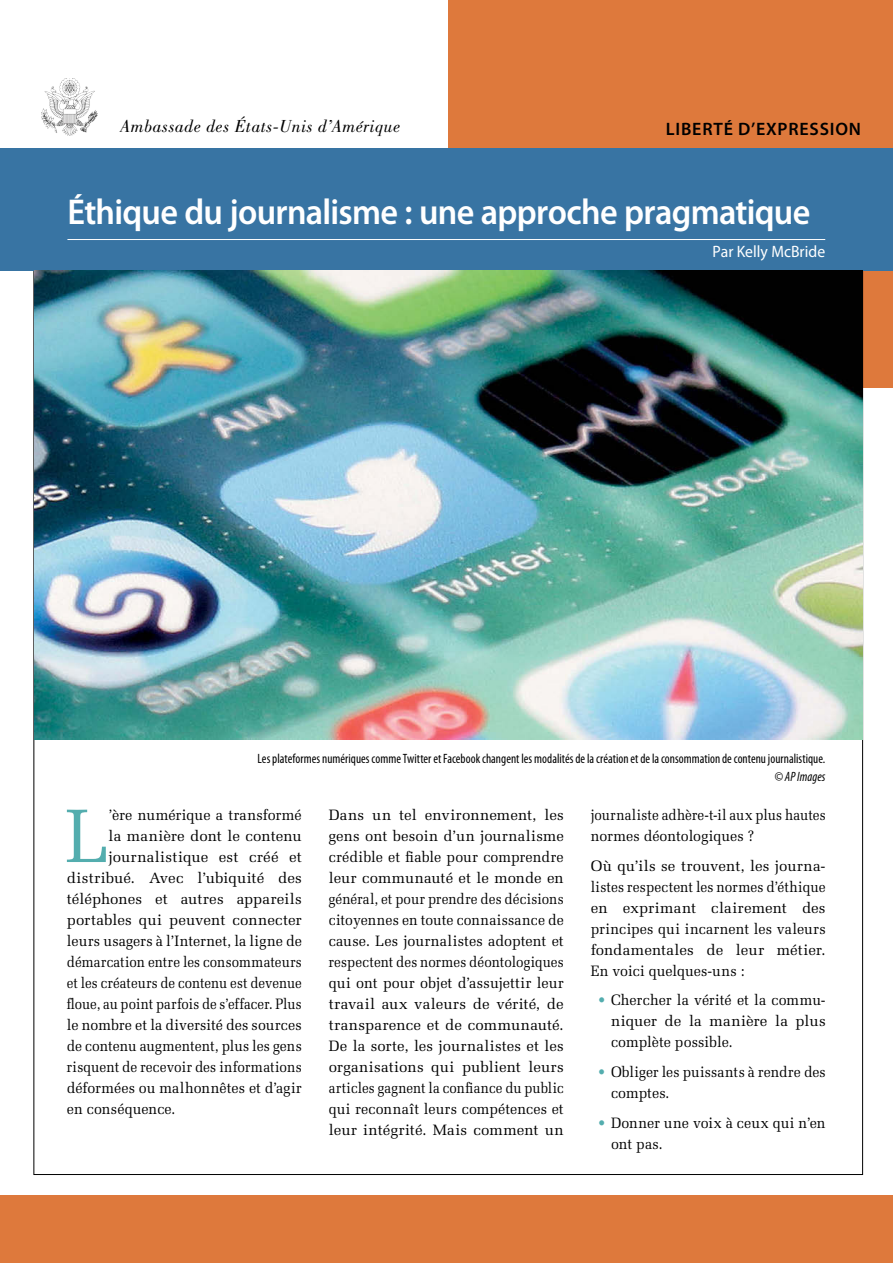
<style>
.page{position:relative;width:893px;height:1263px;background:#fff}
.page>*{position:absolute;margin:0;border:0;box-sizing:border-box;transform-origin:0 0}
.t1{font:75.75px "Melior LT Std";color:#53adae;scale:.95 1}
.t2{font:600 36px "Myriad Pro";letter-spacing:-.02em;color:#fff;scale:.95 1}
.t3{font:italic 18px "Bodoni Std";letter-spacing:.025em;color:#000}
.t4{font:600 18px "Myriad Pro";letter-spacing:.045em;color:#000}
.t5{font:16.5px "Myriad Pro";color:#fff;scale:.95 1}
.t6{font:15px/21px "Melior LT Std";letter-spacing:.005em;color:#000;text-align:justify}
.t7{font:15px "Melior LT Std";letter-spacing:.005em;color:#000;scale:.95 1}
.t8{font:15px/21px "Melior LT Std";letter-spacing:.005em;color:#000;scale:.89 1}
.t9{font:15px "Melior LT Std";letter-spacing:.005em;color:#000;scale:.88 1}
.t10{font:15px "Melior LT Std";letter-spacing:.005em;color:#000;scale:.91 1}
.t11{font:15px "Melior LT Std";letter-spacing:.005em;color:#000;scale:.92 1}
.t12{font:15px "Melior LT Std";letter-spacing:.005em;color:#000;scale:.93 1}
.t13{font:15px "Melior LT Std";letter-spacing:.005em;color:#000;scale:.96 1}
.t14{font:condensed 13.5px/17.2px "Myriad Pro";letter-spacing:.005em;color:#000;text-align:right;scale:.95 1}
.s1{font-style:italic}
.s2{color:#53adae}
</style>
<div class="page">
<div style="left:448px;top:0;width:445px;height:387px;background:#de793c"></div>
<div style="left:0;top:148px;width:893px;height:123px;background:#3874a3"></div>
<hr style="left:67px;top:239px;width:758px;height:1px;background:#fff">
<div style="left:0;top:1195px;width:893px;height:68px;background:#de793c"></div>
<img style="left:41px;top:78px;width:57px;height:58px">
<img style="left:35px;top:270px;width:827px;height:469px">
<p class="t3" style="left:120px;top:116px;width:281px">Ambassade des États-Unis d’Amérique</p>
<p class="t4" style="left:666px;top:117px;width:197px">LIBERTÉ D’EXPRESSION</p>
<p class="t2" style="left:67px;top:189px;width:783px">Éthique du journalisme : une approche pragmatique</p>
<p class="t5" style="left:712px;top:241px;width:120px">Par Kelly McBride</p>
<p class="t14" style="left:257px;top:750px;width:599px">Les plateformes numériques comme Twitter et Facebook changent les modalités de la création et de la consommation de contenu journalistique. <span class="s1">© AP Images</span></p>
<p class="t1" style="left:65px;top:792px;width:48px">L</p>
<p class="t13" style="left:109px;top:806px;width:203px">’ère numérique a transformé</p>
<p class="t6" style="left:109px;top:825px;width:195px">la manière dont le contenu</p>
<p class="t6" style="left:109px;top:846px;width:195px">journalistique est créé et</p>
<p class="t6" style="left:67px;top:867px;width:236px">distribué. Avec l’ubiquité des</p>
<p class="t6" style="left:67px;top:888px;width:236px">téléphones et autres appareils</p>
<p class="t6" style="left:67px;top:909px;width:236px">portables qui peuvent connecter</p>
<p class="t7" style="left:67px;top:932px;width:249px">leurs usagers à l’Internet, la ligne de</p>
<p class="t8" style="left:67px;top:951px;width:265px">démarcation entre les consommateurs</p>
<p class="t9" style="left:67px;top:974px;width:268px">et les créateurs de contenu est devenue</p>
<p class="t9" style="left:67px;top:995px;width:268px">floue, au point parfois de s’effacer. Plus</p>
<p class="t7" style="left:67px;top:1016px;width:249px">le nombre et la diversité des sources</p>
<p class="t11" style="left:67px;top:1037px;width:257px">de contenu augmentent, plus les gens</p>
<p class="t10" style="left:67px;top:1058px;width:260px">risquent de recevoir des informations</p>
<p class="t7" style="left:67px;top:1079px;width:249px">déformées ou malhonnêtes et d’agir</p>
<p class="t7" style="left:67px;top:1100px;width:116px">en conséquence.</p>
<p class="t6" style="left:329px;top:804px;width:236px">Dans un tel environnement, les gens ont besoin d’un journalisme crédible et fiable pour comprendre leur communauté et le monde en général, et pour prendre des décisions citoyennes en toute connaissance de cause. Les journalistes adoptent et respectent des normes déontologiques qui ont pour objet d’assujettir leur travail aux valeurs de vérité, de transparence et de communauté.<br>De la sorte, les journalistes et les organisations qui publient leurs articles gagnent la confiance du public qui reconnaît leurs compétences et leur intégrité. Mais comment un</p>
<p class="t8" style="left:591px;top:804px;width:265px">journaliste adhère-t-il aux plus hautes normes déontologiques ?</p>
<p class="t6" style="left:591px;top:855px;width:236px">Où qu’ils se trouvent, les journa&shy;listes respectent les normes d’éthique en exprimant clairement des principes qui incarnent les valeurs fondamentales de leur métier.<br>En voici quelques-uns :</p>
<p class="t6" style="left:611px;top:1011px;width:216px">niquer de la manière la plus complète possible.</p>
<p class="t7" style="left:611px;top:1084px;width:63px">comptes.</p>
<p class="t7" style="left:611px;top:1134px;width:56px">ont pas.</p>
<p class="t7" style="left:597px;top:991px;width:242px"><span class="s2">•</span> Chercher la vérité et la commu-</p>
<p class="t12" style="left:597px;top:1063px;width:247px"><span class="s2">•</span> Obliger les puissants à rendre des</p>
<p class="t7" style="left:597px;top:1113px;width:242px"><span class="s2">•</span> Donner une voix à ceux qui n’en</p>
</div>
